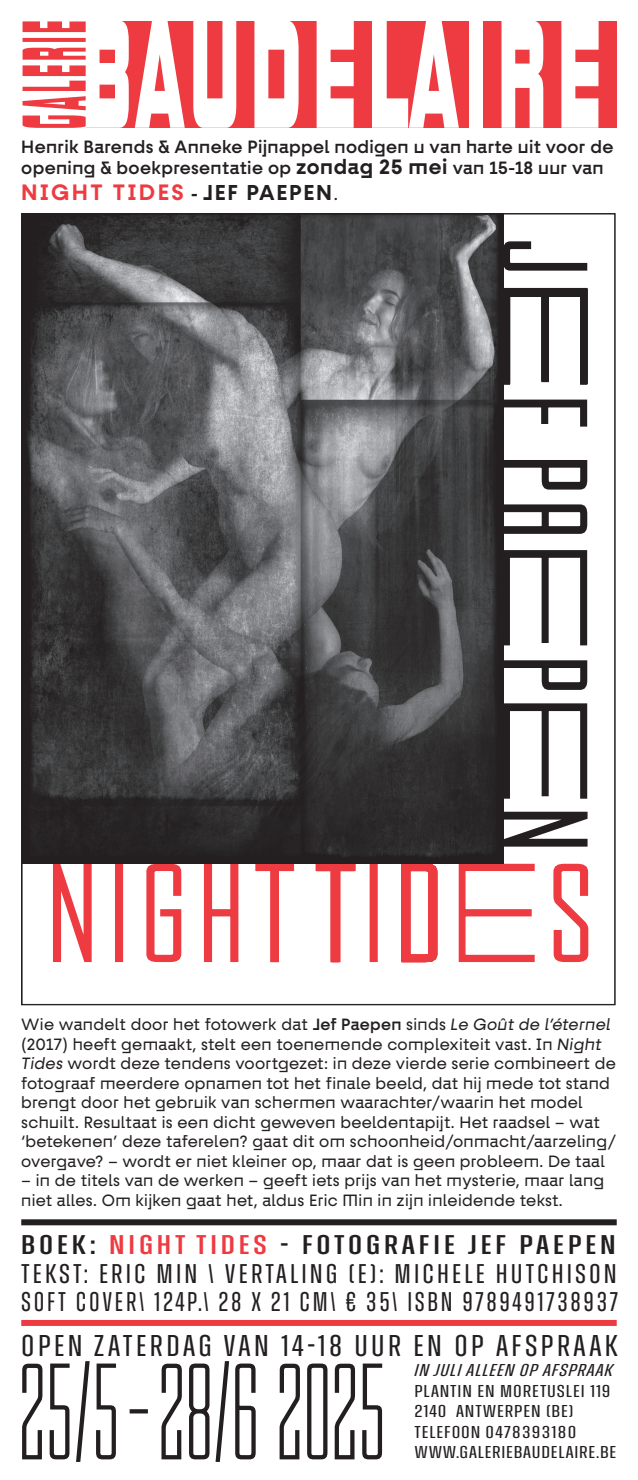
<style>
.page{position:relative;width:638px;height:1480px;background:#fff}
.page>*{position:absolute;margin:0;border:0;box-sizing:border-box;transform-origin:0 0}
.t1{font:30px "Zuume";letter-spacing:.1em;color:#231f20;scale:1.14 1}
.t2{font:27px/28.5px "Zuume";letter-spacing:.1em;color:#231f20;text-align:justify;scale:1.11 1}
.t3{font:600 22.5px "Fractul Alt";letter-spacing:.11em;color:#ee3a41}
.t4{font:500 18px/21px "Fractul Alt";letter-spacing:.02em;color:#231f20}
.t5{font:17.17px/20.6px "Zuume";letter-spacing:.04em;color:#231f20;scale:1.3 1}
.t6{font:italic 17.17px "Zuume";letter-spacing:.04em;color:#231f20;scale:1.3 1}
.t7{font:16.5px/19.5px "Fractul Alt";letter-spacing:.02em;color:#231f20}
.s1{font-weight:600;font-size:21px}
.s2{font-size:18px;color:#231f20}
.s3{font-size:21.75px;color:#231f20}
.s4{font-weight:400;font-size:18px;color:#231f20}
.s5{font-weight:500}
.s6{font-style:italic}
.s7{font-weight:500;color:#ee3a41}
</style>
<div class="page">
<div style="left:86px;top:21px;width:531px;height:106px;background:#ee3a41"></div>
<svg style="left:23px;top:21px;width:106px;height:107px"></svg>
<svg style="left:135px;top:21px;width:50px;height:107px"></svg>
<svg style="left:193px;top:21px;width:43px;height:107px"></svg>
<svg style="left:254px;top:21px;width:44px;height:107px"></svg>
<svg style="left:317px;top:21px;width:37px;height:107px;background:#fce0e1"></svg>
<svg style="left:372px;top:21px;width:87px;height:107px"></svg>
<div style="left:469px;top:21px;width:14px;height:107px;background:#fff"></div>
<svg style="left:501px;top:21px;width:42px;height:107px"></svg>
<svg style="left:561px;top:21px;width:37px;height:107px;background:#fce0e1"></svg>
<svg style="left:503px;top:239px;width:85px;height:35px"></svg>
<svg style="left:503px;top:285px;width:85px;height:102px"></svg>
<svg style="left:503px;top:457px;width:85px;height:35px"></svg>
<svg style="left:503px;top:501px;width:85px;height:36px"></svg>
<svg style="left:503px;top:657px;width:85px;height:36px"></svg>
<svg style="left:503px;top:397px;width:85px;height:33px"></svg>
<svg style="left:503px;top:547px;width:85px;height:101px"></svg>
<svg style="left:503px;top:700px;width:85px;height:102px"></svg>
<svg style="left:503px;top:809px;width:85px;height:40px"></svg>
<svg style="left:53px;top:864px;width:39px;height:99px"></svg>
<div style="left:115px;top:864px;width:8px;height:98px;border:6px solid #ee3a41"></div>
<svg style="left:146px;top:864px;width:36px;height:99px"></svg>
<svg style="left:204px;top:864px;width:35px;height:99px"></svg>
<svg style="left:255px;top:864px;width:40px;height:99px"></svg>
<svg style="left:315px;top:864px;width:41px;height:99px"></svg>
<div style="left:370px;top:864px;width:8px;height:98px;border:6px solid #ee3a41"></div>
<svg style="left:401px;top:864px;width:37px;height:99px"></svg>
<svg style="left:458px;top:861px;width:77px;height:102px"></svg>
<svg style="left:553px;top:863px;width:36px;height:100px"></svg>
<img style="left:24px;top:216px;width:479px;height:648px">
<div style="left:21px;top:1219px;width:596px;height:6px;background:#231f20"></div>
<div style="left:21px;top:1320px;width:596px;height:6px;background:#ee3a41"></div>
<svg style="left:22px;top:1361px;width:94px;height:101px"></svg>
<div style="left:130px;top:1409px;width:18px;height:4px;border:3px solid #231f20"></div>
<svg style="left:161px;top:1361px;width:95px;height:101px"></svg>
<svg style="left:279px;top:1363px;width:104px;height:97px"></svg>
<p class="t4" style="left:21px;top:136px;width:593px">Henrik Barends &amp; Anneke Pijnappel nodigen u van harte uit voor de opening &amp; boekpresentatie op <span class="s1">ZONDAG 25 MEI</span> van 15-18 uur van</p>
<h3 class="t3" style="left:21px;top:179px;width:318px">NIGHT TIDES <span class="s2">-</span> <span class="s3">JEF PAEPEN</span> <span class="s4">.</span></h3>
<p class="t7" style="left:21px;top:1015px;width:596px">Wie wandelt door het fotowerk dat <span class="s5">Jef Paepen</span> sinds <span class="s6">Le Goût de l’éternel </span>(2017) heeft gemaakt, stelt een toenemende complexiteit vast. In <span class="s6">Night Tides</span> wordt deze tendens voortgezet: in deze vierde serie combineert de fotograaf meerdere opnamen tot het finale beeld, dat hij mede tot stand brengt door het gebruik van schermen waarachter/waarin het model schuilt. Resultaat is een dicht geweven beeldentapijt. Het raadsel – wat ‘betekenen’ deze taferelen? gaat dit om schoonheid/onmacht/aarzeling/ overgave? – wordt er niet kleiner op, maar dat is geen probleem. De taal</p>
<p class="t7" style="left:21px;top:1171px;width:584px">– in de titels van de werken – geeft iets prijs van het mysterie, maar lang niet alles. Om kijken gaat het, aldus Eric Min in zijn inleidende tekst.</p>
<h2 class="t2" style="left:21px;top:1231px;width:539px"><span class="s5">BOEK:</span> <span class="s7">NIGHT TIDES</span> <span class="s5">- FOTOGRAFIE JEF PAEPEN </span>TEKST: ERIC MIN \ VERTALING (E): MICHELE HUTCHISON SOFT COVER\ 124P.\ 28 X 21 CM\ € 35\ ISBN 9789491738937</h2>
<h1 class="t1" style="left:21px;top:1330px;width:525px">OPEN ZATERDAG VAN 14-18 UUR EN OP AFSPRAAK</h1>
<p class="t6" style="left:414px;top:1361px;width:154px">IN JULI ALLEEN OP AFSPRAAK</p>
<p class="t5" style="left:414px;top:1380px;width:157px">PLANTIN EN MORETUSLEI 119<br>2140 ANTWERPEN (BE)<br>TELEFOON 0478393180<br>WWW.GALERIEBAUDELAIRE.BE</p>
</div>
